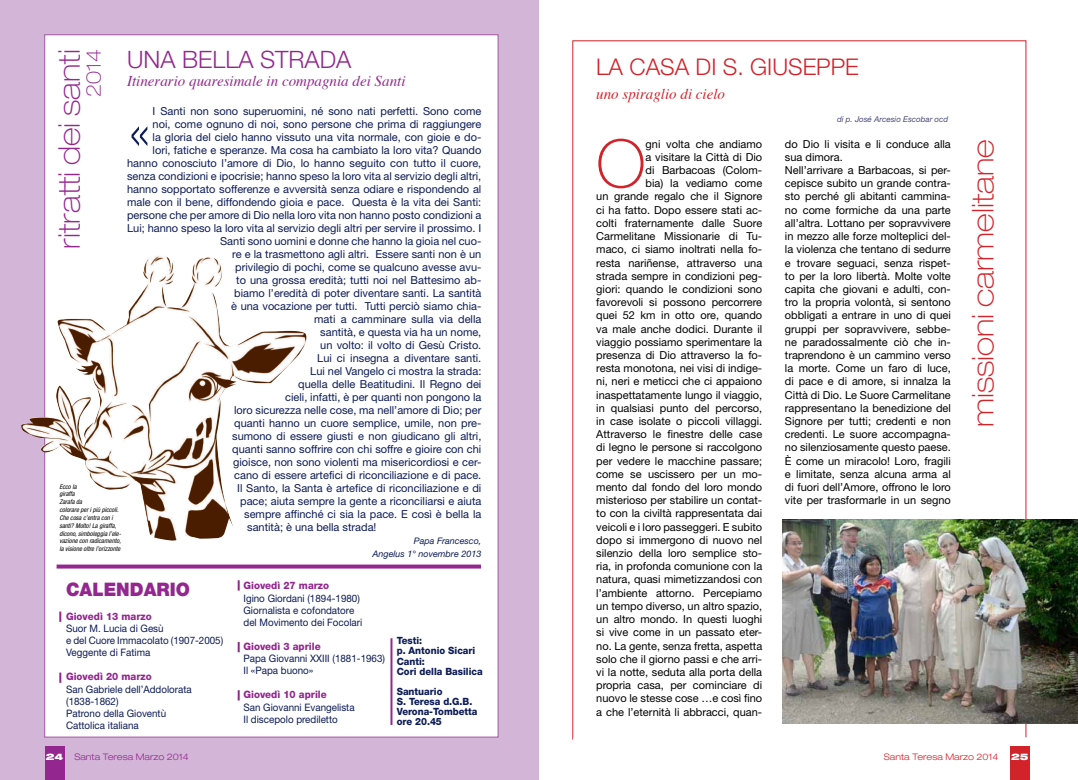
<style>
.page{position:relative;width:1078px;height:780px;background:#fff}
.page>*{position:absolute;margin:0;border:0;box-sizing:border-box;transform-origin:0 0}
.t1{font:100 66.5px "Helvetica Neue";color:#d2232a}
.t2{font:100 65.6px "Helvetica Neue";color:#0c1b55}
.t3{font:100 expanded 30px "Helvetica Neue";color:#d2232a}
.t4{font:100 expanded 30px "Helvetica Neue";color:#93278f}
.t5{font:300 24px "Helvetica Neue";color:#93278f}
.t6{font:300 23px "Helvetica Neue";color:#d2232a}
.t7{font:100 expanded 20px "Helvetica Neue";color:#93278f}
.t8{font:900 18.6px "Helvetica Neue";color:#93278f;scale:.96 1}
.t9{font:italic 15px "Times";color:#93278f}
.t10{font:italic 15px "Times";color:#d2232a}
.t11{font:11px/13.2px "Helvetica Neue";color:#000;text-align:right}
.t12{font:11px "Helvetica Neue";color:#0c1b55}
.t13{font:10.3px/12.1px "Helvetica Neue";color:#0c1b55;scale:.96 1}
.t14{font:800 10.3px "Helvetica Neue";color:#93278f;scale:.96 1}
.t15{font:800 10px/10px "Helvetica Neue";color:#0c1b55;scale:.94 1}
.t16{font:italic 9px/13px "Helvetica Neue";color:#0c1b55;text-align:right}
.t17{font:300 expanded 9px "Helvetica Neue";color:#93278f}
.t18{font:300 expanded 9px "Helvetica Neue";color:#d2232a}
.t19{font:900 expanded 9px "Helvetica Neue";color:#fff}
.t20{font:italic 8px "Helvetica Neue";color:#454978}
.t21{font:italic condensed 6.5px/7.8px "Helvetica Neue";color:#000}
.s1{font-weight:900;color:#fff}
</style>
<div class="page">
<div style="left:0;top:0;width:539px;height:780px;background:#d3b6d7"></div>
<div style="left:1009px;top:746px;width:20px;height:34px;background:#d2232a"></div>
<div style="left:44px;top:34px;width:454px;height:703px;background:#fff;border:1px solid #a254a1"></div>
<div style="left:45px;top:746px;width:20px;height:34px;background:#93278f"></div>
<img style="left:21px;top:255px;width:285px;height:285px">
<svg style="left:57px;top:564px;width:424px;height:4px;background:#a2459e"></svg>
<svg style="left:59px;top:611px;width:2px;height:10px"></svg>
<svg style="left:238px;top:580px;width:2px;height:10px"></svg>
<svg style="left:238px;top:642px;width:2px;height:10px"></svg>
<svg style="left:238px;top:690px;width:2px;height:10px"></svg>
<hr style="left:390px;top:638px;width:2px;height:87px;background:#93278f">
<svg style="left:59px;top:672px;width:2px;height:10px"></svg>
<img style="left:782px;top:519px;width:295px;height:204px">
<h3 class="t4" style="left:51px;top:249px;width:201px;rotate:-90deg">ritratti dei santi</h3>
<h3 class="t7" style="left:82px;top:97px;width:49px;rotate:-90deg">2014</h3>
<h3 class="t5" style="left:127px;top:45px;width:226px">UNA BELLA STRADA</h3>
<h3 class="t9" style="left:127px;top:68px;width:280px">Itinerario quaresimale in compagnia dei Santi</h3>
<p class="t12" style="left:153px;top:104px;width:330px">I Santi non sono superuomini, né sono nati perfetti. Sono come</p>
<p class="t12" style="left:153px;top:117px;width:330px">noi, come ognuno di noi, sono persone che prima di raggiungere</p>
<p class="t12" style="left:153px;top:130px;width:330px">la gloria del cielo hanno vissuto una vita normale, con gioie e do-</p>
<p class="t12" style="left:153px;top:143px;width:330px">lori, fatiche e speranze. Ma cosa ha cambiato la loro vita? Quando</p>
<p class="t12" style="left:127px;top:156px;width:355px">hanno conosciuto l’amore di Dio, lo hanno seguito con tutto il cuore,</p>
<p class="t12" style="left:127px;top:169px;width:355px">senza condizioni e ipocrisie; hanno speso la loro vita al servizio degli altri,</p>
<p class="t12" style="left:127px;top:182px;width:355px">hanno sopportato sofferenze e avversità senza odiare e rispondendo al</p>
<p class="t12" style="left:127px;top:195px;width:355px">male con il bene, diffondendo gioia e pace. Questa è la vita dei Santi:</p>
<p class="t12" style="left:127px;top:208px;width:355px">persone che per amore di Dio nella loro vita non hanno posto condizioni a</p>
<p class="t12" style="left:127px;top:221px;width:355px">Lui; hanno speso la loro vita al servizio degli altri per servire il prossimo. I</p>
<p class="t12" style="left:220px;top:234px;width:262px">Santi sono uomini e donne che hanno la gioia nel cuo-</p>
<p class="t12" style="left:232px;top:247px;width:250px">re e la trasmettono agli altri. Essere santi non è un</p>
<p class="t12" style="left:235px;top:260px;width:248px">privilegio di pochi, come se qualcuno avesse avu-</p>
<p class="t12" style="left:236px;top:273px;width:246px">to una grossa eredità; tutti noi nel Battesimo ab-</p>
<p class="t12" style="left:234px;top:287px;width:249px">biamo l’eredità di poter diventare santi. La santità</p>
<p class="t12" style="left:231px;top:300px;width:251px">è una vocazione per tutti. Tutti perciò siamo chia-</p>
<p class="t12" style="left:314px;top:313px;width:169px">mati a camminare sulla via della</p>
<p class="t12" style="left:320px;top:326px;width:163px">santità, e questa via ha un nome,</p>
<p class="t12" style="left:320px;top:339px;width:163px">un volto: il volto di Gesù Cristo.</p>
<p class="t12" style="left:317px;top:352px;width:165px">Lui ci insegna a diventare santi.</p>
<p class="t12" style="left:310px;top:365px;width:173px">Lui nel Vangelo ci mostra la strada:</p>
<p class="t12" style="left:298px;top:378px;width:184px">quella delle Beatitudini. Il Regno dei</p>
<p class="t12" style="left:285px;top:391px;width:197px">cieli, infatti, è per quanti non pongono la</p>
<p class="t12" style="left:234px;top:404px;width:248px">loro sicurezza nelle cose, ma nell’amore di Dio; per</p>
<p class="t12" style="left:234px;top:417px;width:249px">quanti hanno un cuore semplice, umile, non pre-</p>
<p class="t12" style="left:232px;top:430px;width:251px">sumono di essere giusti e non giudicano gli altri,</p>
<p class="t12" style="left:232px;top:443px;width:251px">quanti sanno soffrire con chi soffre e gioire con chi</p>
<p class="t12" style="left:233px;top:456px;width:249px">gioisce, non sono violenti ma misericordiosi e cer-</p>
<p class="t12" style="left:234px;top:469px;width:248px">cano di essere artefici di riconciliazione e di pace.</p>
<p class="t12" style="left:237px;top:482px;width:246px">Il Santo, la Santa è artefice di riconciliazione e di</p>
<p class="t12" style="left:240px;top:495px;width:243px">pace; aiuta sempre la gente a riconciliarsi e aiuta</p>
<p class="t12" style="left:244px;top:508px;width:238px">sempre affinché ci sia la pace. E così è bella la</p>
<p class="t12" style="left:247px;top:521px;width:131px">santità; è una bella strada!</p>
<p class="t16" style="left:372px;top:534px;width:110px">Papa Francesco,<br>Angelus 1° novembre 2013</p>
<h2 class="t2" style="left:127px;top:93px;width:27px">«</h2>
<p class="t21" style="left:59px;top:482px;width:63px">Ecco la<br>giraffa<br>Zarafa da<br>colorare per i più piccoli.<br>Che cosa c’entra con i santi? Molto! La giraffa, dicono, simboleggia l’ele&shy;vazione con radicamento, la visione oltre l’orizzonte</p>
<h3 class="t8" style="left:66px;top:578px;width:130px">CALENDARIO</h3>
<p class="t14" style="left:66px;top:610px;width:91px">Giovedì 13 marzo</p>
<p class="t13" style="left:66px;top:622px;width:165px">Suor M. Lucia di Gesù<br>e del Cuore Immacolato (1907-2005)<br>Veggente di Fatima</p>
<p class="t14" style="left:66px;top:670px;width:91px">Giovedì 20 marzo</p>
<p class="t13" style="left:66px;top:682px;width:132px">San Gabriele dell’Addolorata (1838-1862)<br>Patrono della Gioventù<br>Cattolica italiana</p>
<p class="t17" style="left:46px;top:751px;width:144px"><span class="s1">24</span> Santa Teresa Marzo 2014</p>
<p class="t14" style="left:243px;top:579px;width:91px">Giovedì 27 marzo</p>
<p class="t13" style="left:243px;top:591px;width:125px">Igino Giordani (1894-1980)<br>Giornalista e cofondatore del Movimento dei Focolari</p>
<p class="t14" style="left:243px;top:640px;width:82px">Giovedì 3 aprile</p>
<p class="t13" style="left:243px;top:652px;width:149px">Papa Giovanni XXIII (1881-1963)<br>Il «Papa buono»</p>
<p class="t14" style="left:243px;top:688px;width:88px">Giovedì 10 aprile</p>
<p class="t13" style="left:243px;top:700px;width:117px">San Giovanni Evangelista<br>Il discepolo prediletto</p>
<p class="t15" style="left:396px;top:636px;width:93px">Testi:<br>p. Antonio Sicari<br>Canti:<br>Cori della Basilica</p>
<p class="t15" style="left:396px;top:686px;width:87px">Santuario<br>S. Teresa d.G.B.<br>Verona-Tombetta ore 20.45</p>
<h3 class="t6" style="left:596px;top:53px;width:264px">LA CASA DI S. GIUSEPPE</h3>
<h3 class="t10" style="left:596px;top:81px;width:130px">uno spiraglio di cielo</h3>
<p class="t20" style="left:836px;top:115px;width:113px">di p. José Arcesio Escobar ocd</p>
<h1 class="t1" style="left:596px;top:125px;width:51px">O</h1>
<p class="t11" style="left:596px;top:137px;width:167px">gni volta che andiamo<br>a visitare la Città di Dio<br>di Barbacoas (Colom-<br>bia) la vediamo come<br>un grande regalo che il Signore ci ha fatto. Dopo essere stati ac&shy;colti fraternamente dalle Suore<br>Carmelitane Missionarie di Tu&shy;maco, ci siamo inoltrati nella fo&shy;resta nariñense, attraverso una strada sempre in condizioni peg&shy;giori: quando le condizioni sono favorevoli si possono percorrere quei 52 km in otto ore, quando va male anche dodici. Durante il viaggio possiamo sperimentare la presenza di Dio attraverso la fo&shy;resta monotona, nei visi di indige&shy;ni, neri e meticci che ci appaiono inaspettatamente lungo il viaggio, in qualsiasi punto del percorso, in case isolate o piccoli villaggi.<br>Attraverso le finestre delle case di legno le persone si raccolgono per vedere le macchine passare; come se uscissero per un mo&shy;mento dal fondo del loro mondo misterioso per stabilire un contat&shy;to con la civiltà rappresentata dai veicoli e i loro passeggeri. E subito dopo si immergono di nuovo nel silenzio della loro semplice sto&shy;ria, in profonda comunione con la natura, quasi mimetizzandosi con l’ambiente attorno. Percepiamo un tempo diverso, un altro spazio, un altro mondo. In questi luoghi si vive come in un passato eter&shy;no. La gente, senza fretta, aspetta solo che il giorno passi e che arri&shy;vi la notte, seduta alla porta della propria casa, per cominciare di nuovo le stesse cose …e così fino a che l’eternità li abbracci, quan-</p>
<p class="t11" style="left:784px;top:137px;width:167px;text-align:left">do Dio li visita e li conduce alla sua dimora.<br>Nell’arrivare a Barbacoas, si per&shy;cepisce subito un grande contra&shy;sto perché gli abitanti cammina&shy;no come formiche da una parte all’altra. Lottano per sopravvivere in mezzo alle forze molteplici del&shy;la violenza che tentano di sedurre e trovare seguaci, senza rispet&shy;to per la loro libertà. Molte volte capita che giovani e adulti, con&shy;tro la propria volontà, si sentono obbligati a entrare in uno di quei gruppi per sopravvivere, sebbe&shy;ne paradossalmente ciò che in&shy;traprendono è un cammino verso la morte. Come un faro di luce, di pace e di amore, si innalza la<br>Città di Dio. Le Suore Carmelitane rappresentano la benedizione del<br>Signore per tutti; credenti e non credenti. Le suore accompagna&shy;no silenziosamente questo paese.<br>È come un miracolo! Loro, fragili e limitate, senza alcuna arma al di fuori dell’Amore, offrono le loro vite per trasformarle in un segno</p>
<h3 class="t3" style="left:964px;top:427px;width:289px;rotate:-90deg">missioni carmelitane</h3>
<p class="t18" style="left:883px;top:751px;width:116px">Santa Teresa Marzo 2014</p>
<p class="t19" style="left:1010px;top:751px;width:19px">25</p>
</div>
